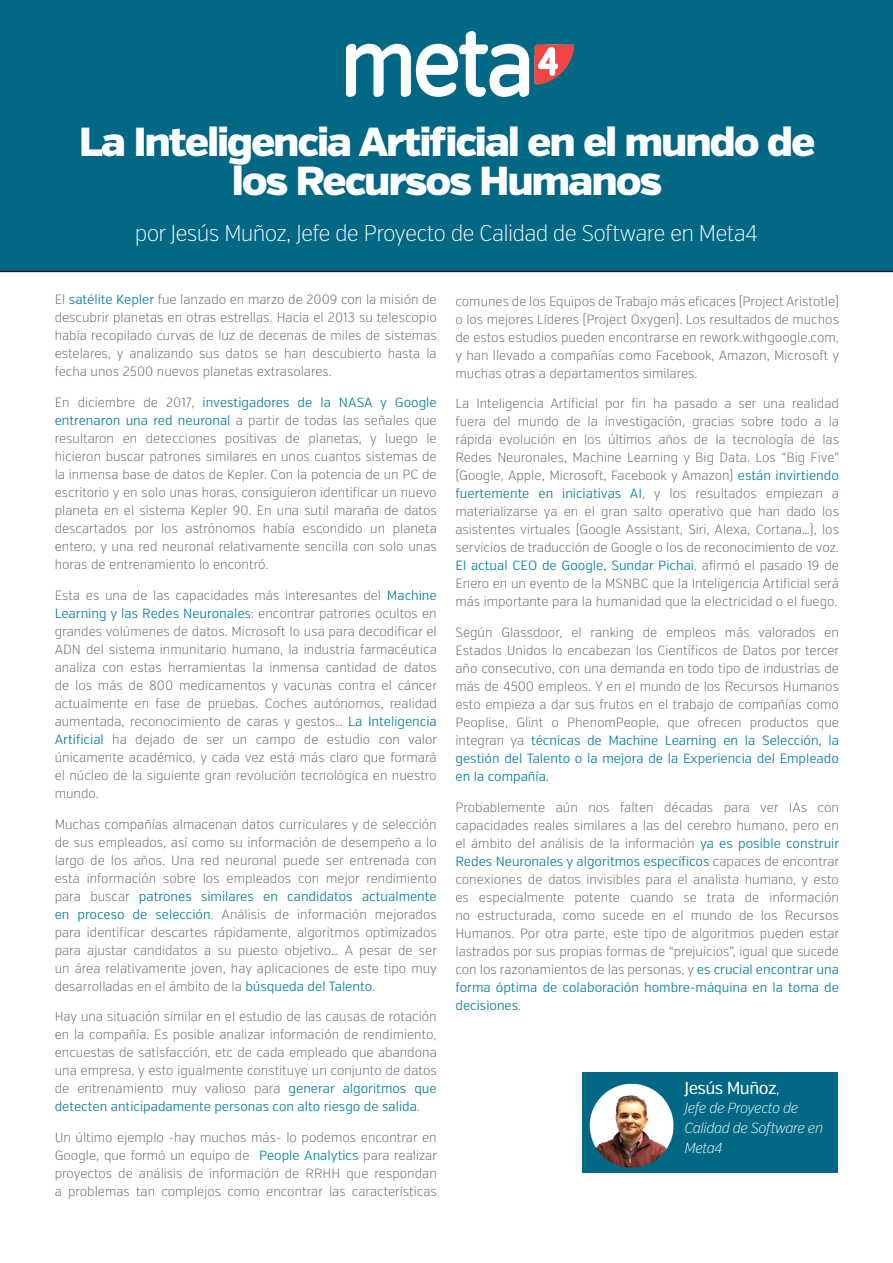
<style>
.page{position:relative;width:893px;height:1263px;background:#fff}
.page>*{position:absolute;margin:0;border:0;box-sizing:border-box;transform-origin:0 0}
.t1{font:900 40.5px/39px "Verb";letter-spacing:-.04em;color:#fff;text-align:center}
.t2{font:200 22.65px "Verb Ex Cond";letter-spacing:-.03em;color:#fff;scale:1.12 1}
.t3{font:17.4px "Verb Ex Cond";letter-spacing:-.03em;color:#fff;scale:1.12 1}
.t4{font:italic 200 14.7px/19.8px "Verb Ex Cond";letter-spacing:-.035em;color:#fff;scale:1.12 1}
.Estilo_de_párrafo_3{font:200 13.35px/18px "Verb Ex Cond";color:#57585a;text-align:justify;scale:1.12 1}
.s1{font-weight:300;color:#007d9b}
.s2{font-weight:200}
</style>
<div class="page">
<div style="left:0;top:0;width:893px;height:272px;background:#006785"></div>
<img style="left:347px;top:31px;width:226px;height:65px">
<img style="left:583px;top:1073px;width:255px;height:99px">
<p class="t1" style="left:79px;top:123px;width:737px">La Inteligencia Artificial en el mundo de los Recursos Humanos</p>
<p class="t2" style="left:135px;top:220px;width:558px">por Jesús Muñoz, Jefe de Proyecto de Calidad de Software en Meta4</p>
<p class="Estilo_de_párrafo_3" style="left:55px;top:291px;width:343px">El <span class="s1">satélite Kepler</span> fue lanzado en marzo de 2009 con la misión de descubrir planetas en otras estrellas. Hacia el 2013 su telescopio había recopilado curvas de luz de decenas de miles de sistemas estelares, y analizando sus datos se han descubierto hasta la fecha unos 2500 nuevos planetas extrasolares.</p>
<p class="Estilo_de_párrafo_3" style="left:55px;top:394px;width:343px">En diciembre de 2017, <span class="s1">investigadores de la NASA y Google entrenaron una red neuronal</span> a partir de todas las señales que resultaron en detecciones positivas de planetas, y luego le hicieron buscar patrones similares en unos cuantos sistemas de la inmensa base de datos de Kepler. Con la potencia de un PC de escritorio y en solo unas horas, consiguieron identificar un nuevo planeta en el sistema Kepler 90. En una sutil maraña de datos descartados por los astrónomos había escondido un planeta entero, y una red neuronal relativamente sencilla con solo unas horas de entrenamiento lo encontró.</p>
<p class="Estilo_de_párrafo_3" style="left:55px;top:586px;width:343px">Esta es una de las capacidades más interesantes del <span class="s1">Machine Learning y las Redes Neuronales</span>: encontrar patrones ocultos en grandes volúmenes de datos. Microsoft lo usa para decodificar el ADN del sistema inmunitario humano, la industria farmacéutica analiza con estas herramientas la inmensa cantidad de datos de los más de 800 medicamentos y vacunas contra el cáncer actualmente en fase de pruebas. Coches autónomos, realidad aumentada, reconocimiento de caras y gestos… <span class="s1">La Inteligencia Artificial</span> ha dejado de ser un campo de estudio con valor únicamente académico, y cada vez está más claro que formará el núcleo de la siguiente gran revolución tecnológica en nuestro mundo.</p>
<p class="Estilo_de_párrafo_3" style="left:55px;top:815px;width:343px">Muchas compañías almacenan datos curriculares y de selección de sus empleados, así como su información de desempeño a lo largo de los años. Una red neuronal puede ser entrenada con esta información sobre los empleados con mejor rendimiento para buscar <span class="s1">patrones similares en candidatos actualmente en proceso de selección</span>. Análisis de información mejorados para identificar descartes rápidamente, algoritmos optimizados para ajustar candidatos a su puesto objetivo… A pesar de ser un área relativamente joven, hay aplicaciones de este tipo muy desarrolladas en el ámbito de la <span class="s1">búsqueda del Talento</span>.</p>
<p class="Estilo_de_párrafo_3" style="left:55px;top:1008px;width:343px">Hay una situación similar en el estudio de las causas de rotación en la compañía. Es posible analizar información de rendimiento, encuestas de satisfacción, etc de cada empleado que abandona una empresa, y esto igualmente constituye un conjunto de datos de entrenamiento muy valioso para <span class="s1">generar algoritmos que detecten anticipadamente personas con alto riesgo de salida</span>.</p>
<p class="Estilo_de_párrafo_3" style="left:55px;top:1129px;width:343px">Un último ejemplo -hay muchos más- lo podemos encontrar en Google, que formó un equipo de <span class="s1">People Analytics</span> para realizar proyectos de análisis de información de RRHH que respondan a problemas tan complejos como encontrar las características</p>
<p class="Estilo_de_párrafo_3" style="left:455px;top:292px;width:344px">comunes de los Equipos de Trabajo más eficaces (Project Aristotle) o los mejores Líderes (Project Oxygen). Los resultados de muchos de estos estudios pueden encontrarse en rework.withgoogle.com, y han llevado a compañías como Facebook, Amazon, Microsoft y muchas otras a departamentos similares.</p>
<p class="Estilo_de_párrafo_3" style="left:455px;top:395px;width:344px">La Inteligencia Artificial por fin ha pasado a ser una realidad fuera del mundo de la investigación, gracias sobre todo a la rápida evolución en los últimos años de la tecnología de las Redes Neuronales, Machine Learning y Big Data. Los “Big Five” (Google, Apple, Microsoft, Facebook y Amazon) <span class="s1">están invirtiendo fuertemente en iniciativas AI</span>, y los resultados empiezan a materializarse ya en el gran salto operativo que han dado los asistentes virtuales (Google Assistant, Siri, Alexa, Cortana…), los servicios de traducción de Google o los de reconocimiento de voz.<br><span class="s1">El actual CEO de Google, Sundar Pichai</span>, afirmó el pasado 19 de Enero en un evento de la MSNBC que la Inteligencia Artificial será más importante para la humanidad que la electricidad o el fuego.</p>
<p class="Estilo_de_párrafo_3" style="left:455px;top:624px;width:344px">Según Glassdoor, el ranking de empleos más valorados en Estados Unidos lo encabezan los Científicos de Datos por tercer año consecutivo, con una demanda en todo tipo de industrias de más de 4500 empleos. Y en el mundo de los Recursos Humanos esto empieza a dar sus frutos en el trabajo de compañías como Peoplise, Glint o PhenomPeople, que ofrecen productos que integran ya <span class="s1">técnicas de Machine Learning en la Selección, la gestión del Talento o la mejora de la Experiencia del Empleado en la compañía.</span></p>
<p class="Estilo_de_párrafo_3" style="left:455px;top:799px;width:344px">Probablemente aún nos falten décadas para ver IAs con capacidades reales similares a las del cerebro humano, pero en el ámbito del análisis de la información <span class="s1">ya es posible construir Redes Neuronales y algoritmos específicos</span> capaces de encontrar conexiones de datos invisibles para el analista humano, y esto es especialmente potente cuando se trata de información no estructurada, como sucede en el mundo de los Recursos Humanos. Por otra parte, este tipo de algoritmos pueden estar lastrados por sus propias formas de “prejuicios”, igual que sucede con los razonamientos de las personas, y <span class="s1">es crucial encontrar una forma óptima de colaboración hombre-máquina en la toma de decisiones</span>.</p>
<p class="t3" style="left:685px;top:1077px;width:87px">Jesús Muñoz<span class="s2">,</span></p>
<p class="t4" style="left:685px;top:1099px;width:125px">Jefe de Proyecto de<br>Calidad de Software en<br>Meta4</p>
</div>
